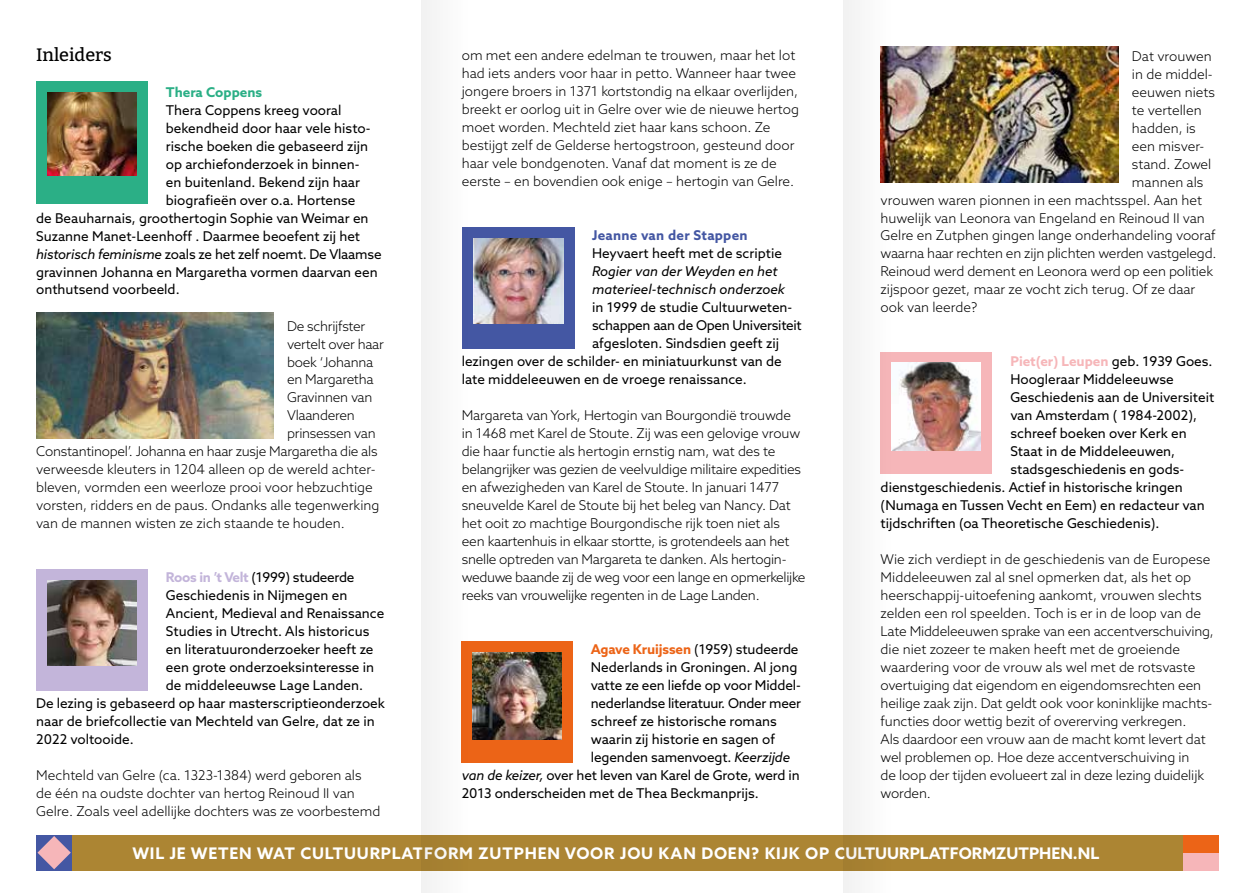
<style>
.page{position:relative;width:1255px;height:893px;background:#fff}
.page>*{position:absolute;margin:0;border:0;box-sizing:border-box;transform-origin:0 0}
.t1{font:500 18px "Bitter";color:#000}
.t2{font:700 15.9px "Azo Sans";letter-spacing:.05em;color:#fff}
.t3{font:300 13.5px/18px "Azo Sans";letter-spacing:-.01em;color:#000}
.t4{font:13.5px "Azo Sans";color:#000}
.t5{font:13.5px "Azo Sans";letter-spacing:-.02em;color:#000}
.t6{font:italic 13.5px/18px "Azo Sans";color:#000}
.t7{font:700 13.5px "Azo Sans";color:#f6b6b9}
.t8{font:700 13.5px "Azo Sans";letter-spacing:.02em;color:#4457a3}
.t9{font:700 13.5px "Azo Sans";color:#2baf86}
.s1{font-style:italic}
.s2{font-weight:700;color:#c3b5da}
.s3{font-weight:700;color:#ec6417}
.s4{font-weight:400;color:#000}
</style>
<div class="page">
<div style="left:36px;top:569px;width:111px;height:122px;background:#c3b5da"></div>
<img style="left:47px;top:580px;width:89px;height:86px">
<div style="left:462px;top:227px;width:113px;height:122px;background:#4457a3"></div>
<img style="left:497px;top:238px;width:66px;height:86px">
<div style="left:461px;top:641px;width:111px;height:121px;background:#ec6417"></div>
<img style="left:497px;top:652px;width:64px;height:87px">
<div style="left:880px;top:353px;width:111px;height:121px;background:#f6b6b9"></div>
<img style="left:920px;top:363px;width:60px;height:87px">
<div style="left:72px;top:835px;width:1114px;height:36px;background:#ac8533"></div>
<div style="left:1182px;top:835px;width:36px;height:18px;background:#ec6417"></div>
<div style="left:1182px;top:853px;width:36px;height:18px;background:#f6b6b9"></div>
<div style="left:36px;top:835px;width:36px;height:36px;background:#4457a3"></div>
<svg style="left:37px;top:836px;width:34px;height:33px"></svg>
<div style="left:36px;top:82px;width:111px;height:122px;background:#2baf86"></div>
<img style="left:47px;top:93px;width:89px;height:83px">
<img style="left:36px;top:313px;width:238px;height:125px">
<img style="left:920px;top:47px;width:198px;height:135px">
<svg style="left:421px;top:0;width:76px;height:893px"></svg>
<svg style="left:843px;top:0;width:77px;height:893px"></svg>
<h1 class="t1" style="left:36px;top:43px;width:77px">Inleiders</h1>
<p class="t9" style="left:166px;top:83px;width:98px">Thera Coppens</p>
<p class="t4" style="left:166px;top:101px;width:177px">Thera Coppens kreeg vooral</p>
<p class="t4" style="left:166px;top:119px;width:206px">bekendheid door haar vele histo-</p>
<p class="t4" style="left:166px;top:137px;width:204px">rische boeken die gebaseerd zijn</p>
<p class="t4" style="left:166px;top:155px;width:195px">op archiefonderzoek in binnen-</p>
<p class="t4" style="left:166px;top:173px;width:195px">en buitenland. Bekend zijn haar</p>
<p class="t4" style="left:166px;top:191px;width:191px">biografieën over o.a. Hortense</p>
<p class="t4" style="left:36px;top:209px;width:334px">de Beauharnais, groothertogin Sophie van Weimar en</p>
<p class="t4" style="left:36px;top:227px;width:325px">Suzanne Manet-Leenhoff . Daarmee beoefent zij het</p>
<p class="t4" style="left:36px;top:245px;width:347px"><span class="s1">historisch feminisme</span> zoals ze het zelf noemt. De Vlaamse</p>
<p class="t4" style="left:36px;top:263px;width:343px">gravinnen Johanna en Margaretha vormen daarvan een</p>
<p class="t4" style="left:36px;top:281px;width:145px">onthutsend voorbeeld.</p>
<p class="t3" style="left:287px;top:317px;width:80px">De schrijfster</p>
<p class="t3" style="left:287px;top:335px;width:98px">vertelt over haar</p>
<p class="t3" style="left:287px;top:352px;width:88px">boek ‘Johanna</p>
<p class="t3" style="left:287px;top:370px;width:88px">en Margaretha</p>
<p class="t3" style="left:287px;top:388px;width:87px">Gravinnen van</p>
<p class="t3" style="left:287px;top:406px;width:69px">Vlaanderen</p>
<p class="t3" style="left:287px;top:424px;width:90px">prinsessen van</p>
<p class="t3" style="left:36px;top:442px;width:343px">Constantinopel’. Johanna en haar zusje Margaretha die als</p>
<p class="t3" style="left:36px;top:460px;width:341px">verweesde kleuters in 1204 alleen op de wereld achter-</p>
<p class="t3" style="left:36px;top:478px;width:338px">bleven, vormden een weerloze prooi voor hebzuchtige</p>
<p class="t3" style="left:36px;top:496px;width:345px">vorsten, ridders en de paus. Ondanks alle tegenwerking</p>
<p class="t3" style="left:36px;top:514px;width:310px">van de mannen wisten ze zich staande te houden.</p>
<p class="t5" style="left:166px;top:569px;width:190px"><span class="s2">Roos in ’t Velt</span> (1999) studeerde</p>
<p class="t4" style="left:166px;top:587px;width:183px">Geschiedenis in Nijmegen en</p>
<p class="t4" style="left:166px;top:605px;width:220px">Ancient, Medieval and Renaissance</p>
<p class="t4" style="left:166px;top:623px;width:205px">Studies in Utrecht. Als historicus</p>
<p class="t4" style="left:166px;top:641px;width:209px">en literatuuronderzoeker heeft ze</p>
<p class="t4" style="left:166px;top:659px;width:210px">een grote onderzoeksinteresse in</p>
<p class="t4" style="left:166px;top:677px;width:199px">de middeleeuwse Lage Landen.</p>
<p class="t4" style="left:36px;top:695px;width:350px">De lezing is gebaseerd op haar masterscriptieonderzoek</p>
<p class="t4" style="left:36px;top:713px;width:340px">naar de briefcollectie van Mechteld van Gelre, dat ze in</p>
<p class="t4" style="left:36px;top:731px;width:99px">2022 voltooide.</p>
<p class="t3" style="left:36px;top:766px;width:346px">Mechteld van Gelre (ca. 1323-1384) werd geboren als de één na oudste dochter van hertog Reinoud II van<br>Gelre. Zoals veel adellijke dochters was ze voorbestemd</p>
<p class="t3" style="left:462px;top:46px;width:339px">om met een andere edelman te trouwen, maar het lot had iets anders voor haar in petto. Wanneer haar twee jongere broers in 1371 kortstondig na elkaar overlijden, breekt er oorlog uit in Gelre over wie de nieuwe hertog moet worden. Mechteld ziet haar kans schoon. Ze bestijgt zelf de Gelderse hertogstroon, gesteund door haar vele bondgenoten. Vanaf dat moment is ze de eerste – en bovendien ook enige – hertogin van Gelre.</p>
<p class="t8" style="left:592px;top:227px;width:157px">Jeanne van der Stappen</p>
<p class="t4" style="left:592px;top:245px;width:191px">Heyvaert heeft met de scriptie</p>
<p class="t6" style="left:592px;top:262px;width:195px">Rogier van der Weyden en het materieel-technisch onderzoek</p>
<p class="t4" style="left:592px;top:299px;width:202px">in 1999 de studie Cultuurweten-</p>
<p class="t5" style="left:592px;top:317px;width:211px">schappen aan de Open Universiteit</p>
<p class="t4" style="left:592px;top:335px;width:189px">afgesloten. Sindsdien geeft zij</p>
<p class="t4" style="left:462px;top:353px;width:321px">lezingen over de schilder- en miniatuurkunst van de</p>
<p class="t4" style="left:462px;top:371px;width:286px">late middeleeuwen en de vroege renaissance.</p>
<p class="t3" style="left:462px;top:406px;width:345px">Margareta van York, Hertogin van Bourgondië trouwde<br>in 1468 met Karel de Stoute. Zij was een gelovige vrouw die haar functie als hertogin ernstig nam, wat des te belangrijker was gezien de veelvuldige militaire expedities en afwezigheden van Karel de Stoute. In januari 1477 sneuvelde Karel de Stoute bij het beleg van Nancy. Dat het ooit zo machtige Bourgondische rijk toen niet als een kaartenhuis in elkaar stortte, is grotendeels aan het snelle optreden van Margareta te danken. Als hertogin&shy;weduwe baande zij de weg voor een lange en opmerkelijke reeks van vrouwelijke regenten in de Lage Landen.</p>
<p class="t4" style="left:591px;top:641px;width:209px"><span class="s3">Agave Kruijssen</span> (1959) studeerde</p>
<p class="t4" style="left:591px;top:659px;width:208px">Nederlands in Groningen. Al jong</p>
<p class="t4" style="left:591px;top:677px;width:210px">vatte ze een liefde op voor Middel-</p>
<p class="t5" style="left:591px;top:695px;width:212px">nederlandse literatuur. Onder meer</p>
<p class="t4" style="left:591px;top:713px;width:188px">schreef ze historische romans</p>
<p class="t4" style="left:591px;top:731px;width:186px">waarin zij historie en sagen of</p>
<p class="t4" style="left:591px;top:749px;width:201px">legenden samenvoegt. <span class="s1">Keerzijde</span></p>
<p class="t4" style="left:462px;top:767px;width:339px"><span class="s1">van de keizer,</span> over het leven van Karel de Grote, werd in</p>
<p class="t4" style="left:462px;top:785px;width:298px">2013 onderscheiden met de Thea Beckmanprijs.</p>
<p class="t3" style="left:1131px;top:47px;width:81px">Dat vrouwen</p>
<p class="t3" style="left:1131px;top:65px;width:82px">in de middel-</p>
<p class="t3" style="left:1131px;top:83px;width:85px">eeuwen niets</p>
<p class="t3" style="left:1131px;top:101px;width:71px">te vertellen</p>
<p class="t3" style="left:1131px;top:119px;width:65px">hadden, is</p>
<p class="t3" style="left:1131px;top:137px;width:74px">een misver-</p>
<p class="t3" style="left:1131px;top:155px;width:81px">stand. Zowel</p>
<p class="t3" style="left:1131px;top:173px;width:73px">mannen als</p>
<p class="t3" style="left:880px;top:191px;width:323px">vrouwen waren pionnen in een machtsspel. Aan het</p>
<p class="t3" style="left:880px;top:209px;width:326px">huwelijk van Leonora van Engeland en Reinoud II van</p>
<p class="t3" style="left:880px;top:227px;width:336px">Gelre en Zutphen gingen lange onderhandeling vooraf</p>
<p class="t3" style="left:880px;top:245px;width:337px">waarna haar rechten en zijn plichten werden vastgelegd.</p>
<p class="t3" style="left:880px;top:262px;width:334px">Reinoud werd dement en Leonora werd op een politiek</p>
<p class="t3" style="left:880px;top:280px;width:316px">zijspoor gezet, maar ze vocht zich terug. Of ze daar</p>
<p class="t3" style="left:880px;top:298px;width:98px">ook van leerde?</p>
<p class="t7" style="left:1010px;top:353px;width:204px">Piet(er) Leupen <span class="s4">geb. 1939 Goes.</span></p>
<p class="t4" style="left:1010px;top:371px;width:165px">Hoogleraar Middeleeuwse</p>
<p class="t4" style="left:1010px;top:389px;width:205px">Geschiedenis aan de Universiteit</p>
<p class="t4" style="left:1010px;top:407px;width:188px">van Amsterdam ( 1984-2002),</p>
<p class="t4" style="left:1010px;top:425px;width:178px">schreef boeken over Kerk en</p>
<p class="t4" style="left:1010px;top:443px;width:166px">Staat in de Middeleeuwen,</p>
<p class="t4" style="left:1010px;top:461px;width:175px">stadsgeschiedenis en gods-</p>
<p class="t4" style="left:880px;top:479px;width:304px">dienstgeschiedenis. Actief in historische kringen</p>
<p class="t4" style="left:880px;top:497px;width:325px">(Numaga en Tussen Vecht en Eem) en redacteur van</p>
<p class="t4" style="left:880px;top:515px;width:280px">tijdschriften (oa Theoretische Geschiedenis).</p>
<p class="t3" style="left:880px;top:550px;width:335px">Wie zich verdiept in de geschiedenis van de Europese Middeleeuwen zal al snel opmerken dat, als het op heerschappij-uitoefening aankomt, vrouwen slechts zelden een rol speelden. Toch is er in de loop van de Late Middeleeuwen sprake van een accentverschuiving, die niet zozeer te maken heeft met de groeiende waardering voor de vrouw als wel met de rotsvaste overtuiging dat eigendom en eigendomsrechten een heilige zaak zijn. Dat geldt ook voor koninklijke machts&shy;functies door wettig bezit of overerving verkregen.<br>Als daardoor een vrouw aan de macht komt levert dat wel problemen op. Hoe deze accentverschuiving in<br>de loop der tijden evolueert zal in deze lezing duidelijk worden.</p>
<p class="t2" style="left:132px;top:843px;width:968px">WIL JE WETEN WAT CULTUURPLATFORM ZUTPHEN VOOR JOU KAN DOEN? KIJK OP CULTUURPLATFORMZUTPHEN.NL</p>
</div>
